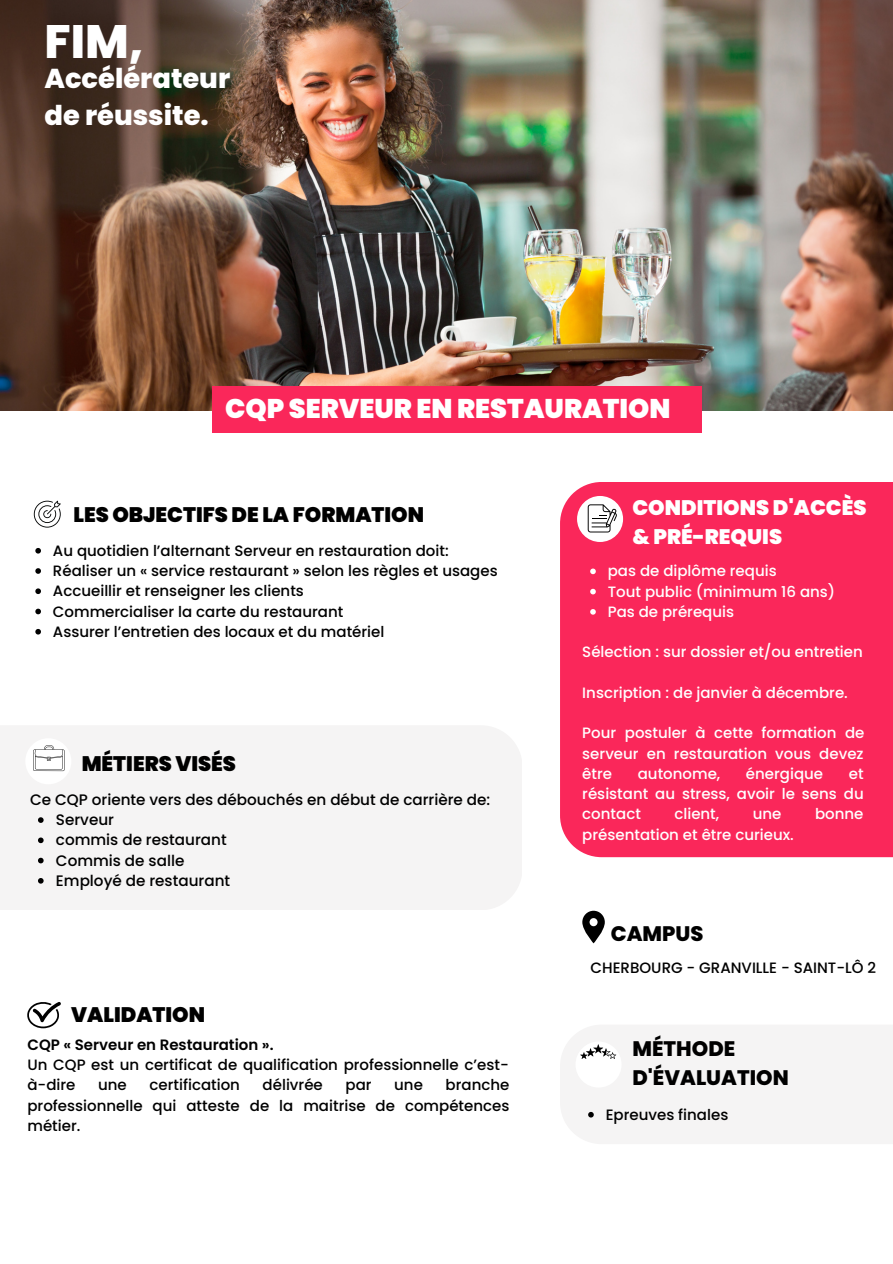
<style>
.page{position:relative;width:893px;height:1264px;background:#fff}
.page>*{position:absolute;margin:0;border:0;box-sizing:border-box;transform-origin:0 0}
.t1{font:800 46.8px "Poppins";color:#fff}
.t2{font:800 27.3px/37px "Poppins";color:#fff}
.t3{font:900 27px "Poppins";color:#fff}
.t4{font:900 21px "Poppins";color:#000}
.t5{font:900 21px/29.2px "Poppins";color:#fff}
.t6{font:800 21px/29.2px "Poppins";color:#000}
.t7{font:500 15.15px/20.2px "Poppins";color:#000}
.t8{font:500 15px/20.2px "Poppins";color:#000}
.t9{font:500 15px/20.2px "Poppins";color:#fff;text-align:justify}
.t10{font:600 15px "Poppins";color:#000}
</style>
<div class="page">
<img style="left:0;top:0;width:892px;height:411px">
<div style="left:212px;top:386px;width:490px;height:46px;background:#fa275a"></div>
<div style="left:560px;top:482px;width:332px;height:375px;background:#fa275a"></div>
<div style="left:577px;top:496px;width:46px;height:46px;background:#fff;border-radius:50%"></div>
<svg style="left:587px;top:504px;width:30px;height:28px"></svg>
<div style="left:0;top:726px;width:522px;height:183px;background:#f5f4f4"></div>
<svg style="left:34px;top:500px;width:27px;height:27px"></svg>
<div style="left:25px;top:738px;width:46px;height:46px;background:#fff;border-radius:50%"></div>
<svg style="left:33px;top:745px;width:32px;height:26px"></svg>
<svg style="left:27px;top:1002px;width:34px;height:26px"></svg>
<svg style="left:582px;top:910px;width:22px;height:33px"></svg>
<svg style="left:38px;top:817px;width:6px;height:5px"></svg>
<svg style="left:38px;top:837px;width:6px;height:6px"></svg>
<svg style="left:38px;top:857px;width:6px;height:6px"></svg>
<svg style="left:38px;top:878px;width:6px;height:5px"></svg>
<svg style="left:590px;top:568px;width:5px;height:6px"></svg>
<svg style="left:590px;top:589px;width:5px;height:5px"></svg>
<svg style="left:590px;top:609px;width:5px;height:5px"></svg>
<svg style="left:35px;top:548px;width:6px;height:5px"></svg>
<svg style="left:35px;top:568px;width:6px;height:6px"></svg>
<svg style="left:35px;top:588px;width:6px;height:6px"></svg>
<svg style="left:35px;top:608px;width:6px;height:6px"></svg>
<svg style="left:35px;top:629px;width:6px;height:5px"></svg>
<div style="left:560px;top:1025px;width:332px;height:119px;background:#f5f4f4"></div>
<h1 class="t1" style="left:44px;top:8px;width:101px">FIM,</h1>
<h2 class="t2" style="left:44px;top:60px;width:187px">Accélérateur de réussite.</h2>
<h3 class="t3" style="left:225px;top:389px;width:447px">CQP SERVEUR EN RESTAURATION</h3>
<h3 class="t4" style="left:73px;top:499px;width:352px">LES OBJECTIFS DE LA FORMATION</h3>
<p class="t8" style="left:53px;top:540px;width:446px">Au quotidien l’alternant Serveur en restauration doit:<br>Réaliser un « service restaurant » selon les règles et usages Accueillir et renseigner les clients<br>Commercialiser la carte du restaurant<br>Assurer l’entretien des locaux et du matériel</p>
<h3 class="t4" style="left:82px;top:749px;width:156px">MÉTIERS VISÉS</h3>
<p class="t7" style="left:30px;top:789px;width:461px">Ce CQP oriente vers des débouchés en début de carrière de:</p>
<p class="t7" style="left:56px;top:809px;width:176px">Serveur<br>commis de restaurant<br>Commis de salle<br>Employé de restaurant</p>
<h3 class="t4" style="left:71px;top:1000px;width:135px">VALIDATION</h3>
<p class="t10" style="left:27px;top:1034px;width:248px">CQP « Serveur en Restauration ».</p>
<p class="t8" style="left:27px;top:1054px;width:483px">Un CQP est un certificat de qualification professionnelle c’est&shy;à-dire</p>
<p class="t8" style="left:98px;top:1075px;width:30px">une</p>
<p class="t8" style="left:149px;top:1075px;width:92px">certification</p>
<p class="t8" style="left:262px;top:1075px;width:62px">délivrée</p>
<p class="t8" style="left:345px;top:1075px;width:28px">par</p>
<p class="t8" style="left:394px;top:1075px;width:30px">une</p>
<p class="t8" style="left:27px;top:1075px;width:483px;text-align:justify;text-indent:418px">branche professionnelle qui atteste de la maitrise de compétences métier.</p>
<h3 class="t5" style="left:632px;top:493px;width:235px">CONDITIONS D'ACCÈS &amp; PRÉ-REQUIS</h3>
<p class="t9" style="left:607px;top:561px;width:229px;text-align:left">pas de diplôme requis<br>Tout public (minimum 16 ans)<br>Pas de prérequis</p>
<p class="t9" style="left:582px;top:642px;width:282px">Sélection : sur dossier et/ou entretien</p>
<p class="t9" style="left:582px;top:682px;width:267px">Inscription : de janvier à décembre.</p>
<p class="t9" style="left:582px;top:723px;width:283px">Pour postuler à cette formation de serveur en restauration vous devez être</p>
<p class="t9" style="left:637px;top:763px;width:84px">autonome,</p>
<p class="t9" style="left:746px;top:763px;width:79px">énergique</p>
<p class="t9" style="left:582px;top:763px;width:283px;text-indent:266px">et résistant au stress, avoir le sens du contact</p>
<p class="t9" style="left:674px;top:804px;width:46px">client,</p>
<p class="t9" style="left:752px;top:804px;width:30px">une</p>
<p class="t9" style="left:815px;top:804px;width:50px">bonne</p>
<p class="t9" style="left:582px;top:824px;width:213px">présentation et être curieux.</p>
<h3 class="t6" style="left:610px;top:918px;width:94px">CAMPUS</h3>
<p class="t8" style="left:590px;top:957px;width:287px">CHERBOURG - GRANVILLE - SAINT-LÔ 2</p>
<h3 class="t6" style="left:632px;top:1033px;width:158px">MÉTHODE<br>D'ÉVALUATION</h3>
<p class="t8" style="left:605px;top:1104px;width:124px">Epreuves finales</p>
</div>
